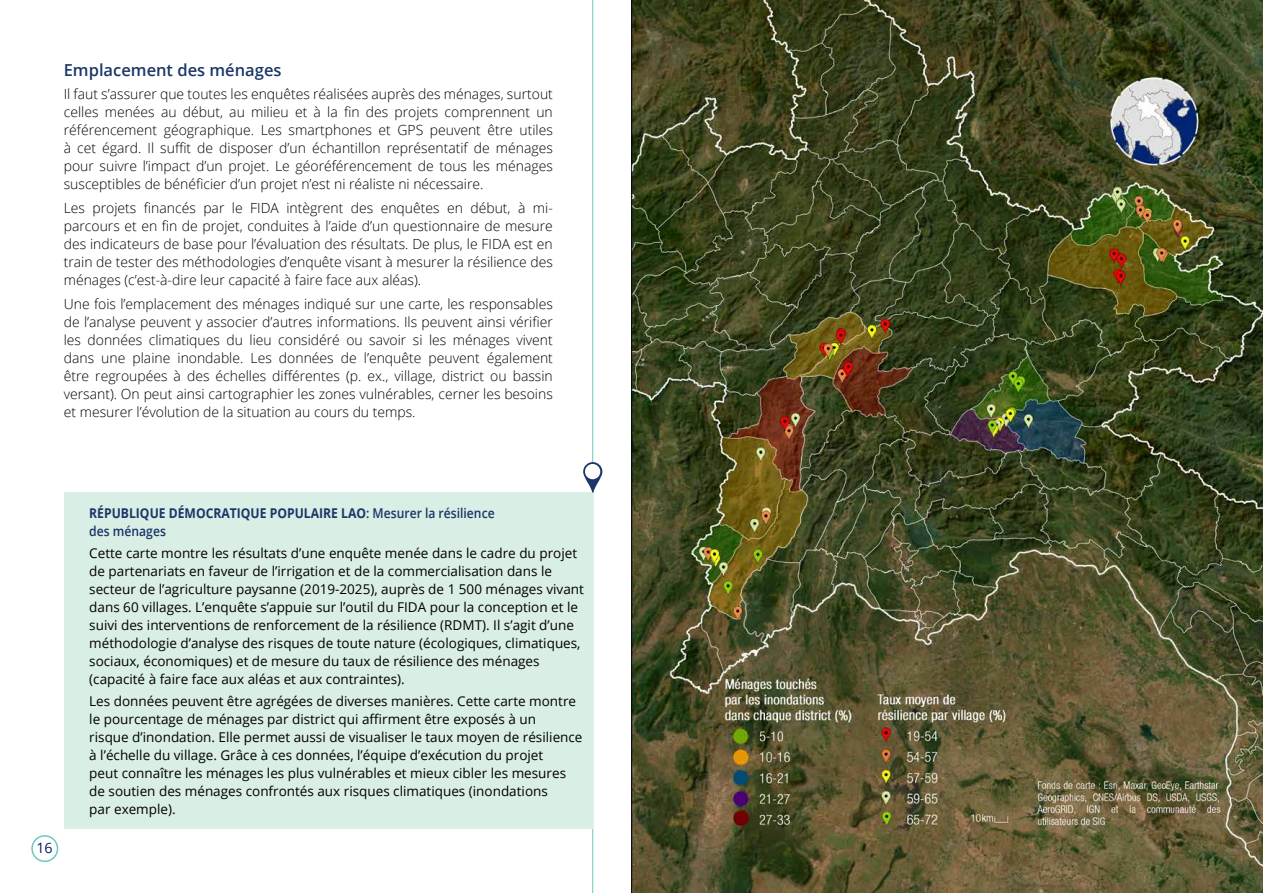
<style>
.page{position:relative;width:1263px;height:893px;background:#fff}
.page>*{position:absolute;margin:0;border:0;box-sizing:border-box;transform-origin:0 0}
.t1{font:600 16.5px "Open Sans";color:#1b3668}
.t2{font:300 13.95px/18px "Open Sans";color:#000;text-align:justify}
.t3{font:13.5px/18px "Open Sans";color:#000}
.t4{font:700 13.5px/18px "Open Sans";color:#1b3668;scale:.9 1}
.t5{font:13.5px "Open Sans";color:#00205c}
.s1{font-weight:600}
</style>
<div class="page">
<hr style="left:592px;top:0;width:1px;height:893px;background:#6cc8bf">
<div style="left:31px;top:835px;width:27px;height:27px;border:2px solid #6cc8bf;border-radius:50%"></div>
<img style="left:631px;top:0;width:632px;height:893px">
<div style="left:64px;top:493px;width:529px;height:336px;background:#d9eee5"></div>
<svg style="left:583px;top:462px;width:19px;height:30px"></svg>
<div style="left:585px;top:464px;width:15px;height:15px;background:#fff;border-radius:50%"></div>
<p class="t1" style="left:64px;top:59px;width:219px">Emplacement des ménages</p>
<p class="t2" style="left:64px;top:84px;width:491px">Il faut s’assurer que toutes les enquêtes réalisées auprès des ménages, surtout celles menées au début, au milieu et à la fin des projets comprennent un référencement géographique. Les smartphones et GPS peuvent être utiles à cet égard. Il suffit de disposer d’un échantillon représentatif de ménages pour suivre l’impact d’un projet. Le géoréférencement de tous les ménages susceptibles de bénéficier d’un projet n’est ni réaliste ni nécessaire.</p>
<p class="t2" style="left:64px;top:199px;width:491px">Les projets financés par le FIDA intègrent des enquêtes en début, à mi&shy;parcours et en fin de projet, conduites à l’aide d’un questionnaire de mesure des indicateurs de base pour l’évaluation des résultats. De plus, le FIDA est en train de tester des méthodologies d’enquête visant à mesurer la résilience des ménages (c’est-à-dire leur capacité à faire face aux aléas).</p>
<p class="t2" style="left:64px;top:295px;width:491px">Une fois l’emplacement des ménages indiqué sur une carte, les responsables de l’analyse peuvent y associer d’autres informations. Ils peuvent ainsi vérifier les données climatiques du lieu considéré ou savoir si les ménages vivent dans une plaine inondable. Les données de l’enquête peuvent également être regroupées à des échelles différentes (p. ex., village, district ou bassin versant). On peut ainsi cartographier les zones vulnérables, cerner les besoins et mesurer l’évolution de la situation au cours du temps.</p>
<p class="t5" style="left:36px;top:838px;width:17px">16</p>
<p class="t4" style="left:89px;top:503px;width:452px">RÉPUBLIQUE DÉMOCRATIQUE POPULAIRE LAO<span class="s1">: Mesurer la résilience des ménages</span></p>
<p class="t3" style="left:89px;top:543px;width:496px">Cette carte montre les résultats d’une enquête menée dans le cadre du projet de partenariats en faveur de l’irrigation et de la commercialisation dans le secteur de l’agriculture paysanne (2019-2025), auprès de 1 500 ménages vivant dans 60 villages. L’enquête s’appuie sur l’outil du FIDA pour la conception et le suivi des interventions de renforcement de la résilience (RDMT). Il s’agit d’une méthodologie d’analyse des risques de toute nature (écologiques, climatiques, sociaux, économiques) et de mesure du taux de résilience des ménages (capacité à faire face aux aléas et aux contraintes).</p>
<p class="t3" style="left:89px;top:692px;width:495px">Les données peuvent être agrégées de diverses manières. Cette carte montre le pourcentage de ménages par district qui affirment être exposés à un<br>risque d’inondation. Elle permet aussi de visualiser le taux moyen de résilience à l’échelle du village. Grâce à ces données, l’équipe d’exécution du projet<br>peut connaître les ménages les plus vulnérables et mieux cibler les mesures de soutien des ménages confrontés aux risques climatiques (inondations<br>par exemple).</p>
</div>
